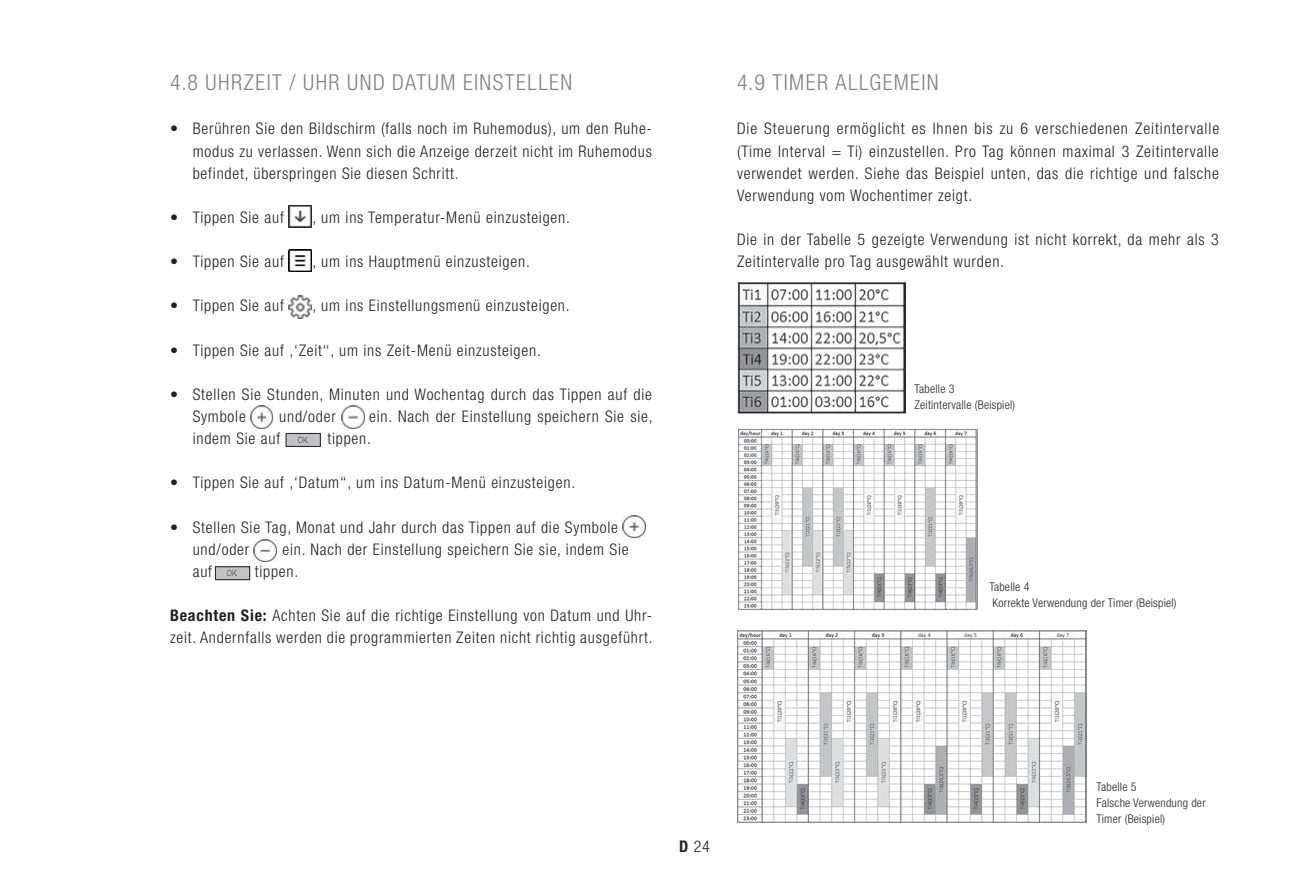
<style>
.page{position:relative;width:1304px;height:885px;background:#fff}
.page>*{position:absolute;margin:0;border:0;box-sizing:border-box;transform-origin:0 0}
.t1{font:300 condensed 22px "Helvetica Neue";letter-spacing:.07em;color:#808285}
.t2{font:300 condensed 16px/22.2px "Helvetica Neue";letter-spacing:.05em;color:#231f20}
.t3{font:300 condensed 12px/16px "Helvetica Neue";letter-spacing:.02em;color:#231f20}
.s1{font-weight:700}
</style>
<div class="page">
<img style="left:289px;top:249px;width:23px;height:23px">
<img style="left:289px;top:205px;width:23px;height:23px">
<img style="left:289px;top:295px;width:23px;height:23px">
<img style="left:250px;top:406px;width:23px;height:22px">
<img style="left:342px;top:406px;width:23px;height:22px">
<img style="left:288px;top:435px;width:31px;height:9px">
<div style="left:286px;top:433px;width:35px;height:13px;border:1px solid #231f20"></div>
<img style="left:623px;top:515px;width:22px;height:22px">
<img style="left:254px;top:539px;width:22px;height:23px">
<img style="left:217px;top:568px;width:31px;height:10px">
<div style="left:215px;top:566px;width:35px;height:14px;border:1px solid #231f20"></div>
<img style="left:737px;top:281px;width:169px;height:132px">
<img style="left:737px;top:630px;width:349px;height:192px">
<img style="left:737px;top:428px;width:241px;height:182px">
<h1 class="t1" style="left:170px;top:70px;width:404px">4.8 UHRZEIT / UHR UND DATUM EINSTELLEN</h1>
<p class="t2" style="left:193px;top:117px;width:461px;text-align:justify;text-indent:-23px">• Berühren Sie den Bildschirm (falls noch im Ruhemodus), um den Ruhe&shy;modus zu verlassen. Wenn sich die Anzeige derzeit nicht im Ruhemodus befindet, überspringen Sie diesen Schritt.</p>
<p class="t2" style="left:170px;top:206px;width:115px">• Tippen Sie auf</p>
<p class="t2" style="left:313px;top:206px;width:259px">, um ins Temperatur-Menü einzusteigen.</p>
<p class="t2" style="left:170px;top:250px;width:115px">• Tippen Sie auf</p>
<p class="t2" style="left:313px;top:250px;width:219px">, um ins Hauptmenü einzusteigen.</p>
<p class="t2" style="left:170px;top:294px;width:115px">• Tippen Sie auf</p>
<p class="t2" style="left:313px;top:294px;width:259px">, um ins Einstellungsmenü einzusteigen.</p>
<p class="t2" style="left:170px;top:339px;width:372px">• Tippen Sie auf ‚‘Zeit‘‘, um ins Zeit-Menü einzusteigen.</p>
<p class="t2" style="left:193px;top:383px;width:461px;text-indent:-23px">• Stellen Sie Stunden, Minuten und Wochentag durch das Tippen auf die<br>Symbole</p>
<p class="t2" style="left:279px;top:405px;width:58px">und/oder</p>
<p class="t2" style="left:369px;top:405px;width:285px">ein. Nach der Einstellung speichern Sie sie,</p>
<p class="t2" style="left:193px;top:427px;width:89px">indem Sie auf</p>
<p class="t2" style="left:327px;top:427px;width:45px">tippen.</p>
<p class="t2" style="left:170px;top:471px;width:407px">• Tippen Sie auf ‚‘Datum‘‘, um ins Datum-Menü einzusteigen.</p>
<p class="t2" style="left:193px;top:515px;width:427px;text-indent:-23px">• Stellen Sie Tag, Monat und Jahr durch das Tippen auf die Symbole und/oder</p>
<p class="t2" style="left:283px;top:538px;width:347px">ein. Nach der Einstellung speichern Sie sie, indem Sie</p>
<p class="t2" style="left:193px;top:560px;width:21px">auf</p>
<p class="t2" style="left:255px;top:560px;width:45px">tippen.</p>
<p class="t2" style="left:170px;top:604px;width:484px"><span class="s1">Beachten Sie:</span> Achten Sie auf die richtige Einstellung von Datum und Uhr&shy;zeit. Andernfalls werden die programmierten Zeiten nicht richtig ausgeführt.</p>
<h1 class="t1" style="left:737px;top:70px;width:203px">4.9 TIMER ALLGEMEIN</h1>
<p class="t2" style="left:737px;top:117px;width:484px;text-align:justify">Die Steuerung ermöglicht es Ihnen bis zu 6 verschiedenen Zeitintervalle (Time Interval = Ti) einzustellen. Pro Tag können maximal 3 Zeitintervalle verwendet werden. Siehe das Beispiel unten, das die richtige und falsche Verwendung vom Wochentimer zeigt.</p>
<p class="t2" style="left:737px;top:228px;width:483px">Die in der Tabelle 5 gezeigte Verwendung ist nicht korrekt, da mehr als 3<br>Zeitintervalle pro Tag ausgewählt wurden.</p>
<p class="t3" style="left:914px;top:381px;width:102px">Tabelle 3<br>Zeitintervalle (Beispiel)</p>
<p class="t3" style="left:989px;top:579px;width:189px">Tabelle 4<br>Korrekte Verwendung der Timer (Beispiel)</p>
<p class="t2" style="left:679px;top:835px;width:32px"><span class="s1">D</span> 24</p>
<p class="t3" style="left:1096px;top:778px;width:111px">Tabelle 5<br>Falsche Verwendung der<br>Timer (Beispiel)</p>
</div>
